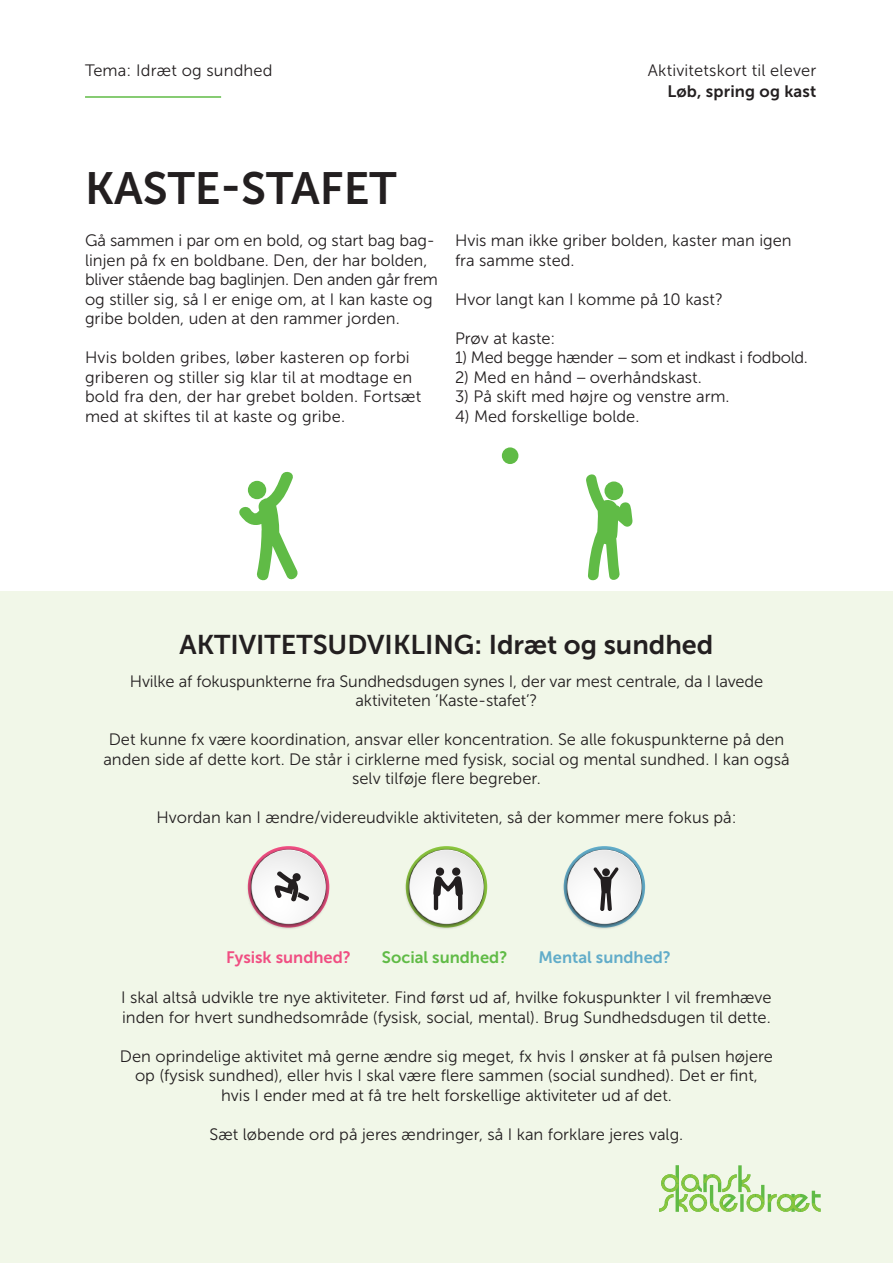
<style>
.page{position:relative;width:893px;height:1263px;background:#fff}
.page>*{position:absolute;margin:0;border:0;box-sizing:border-box;transform-origin:0 0}
.t1{font:45px "Museo Sans 700";color:#231f20}
.t2{font:27px "Museo Sans 700";color:#231f20}
.t3{font:16.5px/19.5px "Museo Sans 300";color:#231f20}
.t4{font:16.5px "Museo Sans 300";letter-spacing:-.02em;color:#231f20}
.t5{font:16.5px "Museo Sans 700";letter-spacing:.01em;color:#231f20}
.t6{font:16.5px "Museo Sans 700";color:#f04e82}
.t7{font:16.5px "Museo Sans 700";color:#60bb46}
.t8{font:16.5px "Museo Sans 700";color:#61acc9}
</style>
<div class="page">
<div style="left:0;top:592px;width:893px;height:671px;background:#f1f7e8"></div>
<div style="left:562px;top:847px;width:83px;height:83px;background:#231f20;opacity:.75"></div>
<div style="left:567px;top:849px;width:75px;height:75px;background:#231f20;opacity:.75"></div>
<svg style="left:567px;top:850px;width:75px;height:74px"></svg>
<div style="left:568px;top:850px;width:73px;height:73px;background:#f4f4f4;border-radius:37px"></div>
<svg style="left:593px;top:867px;width:26px;height:44px"></svg>
<div style="left:602px;top:868px;width:8px;height:8px;background:#231f20;border-radius:50%"></div>
<div style="left:246px;top:847px;width:83px;height:83px;background:#231f20;opacity:.75"></div>
<div style="left:251px;top:849px;width:75px;height:75px;background:#231f20;opacity:.75"></div>
<svg style="left:251px;top:850px;width:75px;height:74px"></svg>
<div style="left:252px;top:850px;width:73px;height:73px;background:#f4f4f4;border-radius:37px"></div>
<svg style="left:275px;top:871px;width:34px;height:32px"></svg>
<div style="left:404px;top:847px;width:83px;height:83px;background:#231f20;opacity:.75"></div>
<div style="left:409px;top:849px;width:75px;height:75px;background:#231f20;opacity:.75"></div>
<svg style="left:409px;top:850px;width:75px;height:74px"></svg>
<div style="left:410px;top:850px;width:73px;height:73px;background:#f3f3f3;border-radius:37px"></div>
<div style="left:436px;top:867px;width:8px;height:9px;background:#231f20;border-radius:50%"></div>
<svg style="left:433px;top:875px;width:30px;height:36px"></svg>
<div style="left:452px;top:867px;width:8px;height:9px;background:#231f20;border-radius:50%"></div>
<div style="left:502px;top:447px;width:16px;height:17px;background:#60bb46;border-radius:50%"></div>
<svg style="left:586px;top:474px;width:47px;height:107px"></svg>
<svg style="left:239px;top:471px;width:59px;height:110px"></svg>
<div style="left:248px;top:481px;width:18px;height:18px;background:#60bb46;border-radius:50%"></div>
<svg style="left:659px;top:1165px;width:162px;height:47px"></svg>
<hr style="left:85px;top:96px;width:136px;height:2px;background:#60bb46">
<p class="t3" style="left:85px;top:61px;width:189px">Tema: Idræt og sundhed</p>
<p class="t3" style="left:648px;top:61px;width:170px">Aktivitetskort til elever</p>
<p class="t5" style="left:667px;top:82px;width:151px">Løb, spring og kast</p>
<p class="t1" style="left:85px;top:163px;width:313px">KASTE-STAFET</p>
<p class="t3" style="left:85px;top:231px;width:351px">Gå sammen i par om en bold, og start bag bag-</p>
<p class="t3" style="left:85px;top:250px;width:344px">linjen på fx en boldbane. Den, der har bolden,</p>
<p class="t3" style="left:85px;top:270px;width:354px">bliver stående bag baglinjen. Den anden går frem og stiller sig, så I er enige om, at I kan kaste og gribe bolden, uden at den rammer jorden.</p>
<p class="t3" style="left:85px;top:348px;width:326px">Hvis bolden gribes, løber kasteren op forbi</p>
<p class="t3" style="left:85px;top:367px;width:338px">griberen og stiller sig klar til at modtage en bold fra den, der har grebet bolden. Fortsæt med at skiftes til at kaste og gribe.</p>
<p class="t3" style="left:455px;top:231px;width:338px">Hvis man ikke griber bolden, kaster man igen fra samme sted.</p>
<p class="t3" style="left:455px;top:289px;width:269px">Hvor langt kan I komme på 10 kast?</p>
<p class="t3" style="left:455px;top:328px;width:102px">Prøv at kaste:</p>
<p class="t4" style="left:455px;top:349px;width:354px">1) Med begge hænder – som et indkast i fodbold.</p>
<p class="t3" style="left:455px;top:367px;width:248px">2) Med en hånd – overhåndskast.</p>
<p class="t3" style="left:455px;top:387px;width:276px">3) På skift med højre og venstre arm.</p>
<p class="t3" style="left:455px;top:406px;width:186px">4) Med forskellige bolde.</p>
<p class="t2" style="left:180px;top:629px;width:535px">AKTIVITETSUDVIKLING: Idræt og sundhed</p>
<p class="t3" style="left:130px;top:671px;width:635px">Hvilke af fokuspunkterne fra Sundhedsdugen synes I, der var mest centrale, da I lavede</p>
<p class="t3" style="left:355px;top:691px;width:183px">aktiviteten ’Kaste-stafet’?</p>
<p class="t3" style="left:109px;top:730px;width:677px">Det kunne fx være koordination, ansvar eller koncentration. Se alle fokuspunkterne på den</p>
<p class="t3" style="left:103px;top:749px;width:688px">anden side af dette kort. De står i cirklerne med fysisk, social og mental sundhed. I kan også</p>
<p class="t3" style="left:352px;top:769px;width:190px">selv tilføje flere begreber.</p>
<p class="t3" style="left:156px;top:808px;width:582px">Hvordan kan I ændre/videreudvikle aktiviteten, så der kommer mere fokus på:</p>
<p class="t6" style="left:226px;top:948px;width:126px">Fysisk sundhed?</p>
<p class="t7" style="left:382px;top:948px;width:127px">Social sundhed?</p>
<p class="t8" style="left:538px;top:948px;width:134px">Mental sundhed?</p>
<p class="t3" style="left:121px;top:988px;width:652px">I skal altså udvikle tre nye aktiviteter. Find først ud af, hvilke fokuspunkter I vil fremhæve</p>
<p class="t3" style="left:122px;top:1007px;width:650px">inden for hvert sundhedsområde (fysisk, social, mental). Brug Sundhedsdugen til dette.</p>
<p class="t3" style="left:120px;top:1046px;width:654px">Den oprindelige aktivitet må gerne ændre sig meget, fx hvis I ønsker at få pulsen højere</p>
<p class="t3" style="left:135px;top:1066px;width:624px">op (fysisk sundhed), eller hvis I skal være flere sammen (social sundhed). Det er fint,</p>
<p class="t3" style="left:221px;top:1085px;width:452px">hvis I ender med at få tre helt forskellige aktiviteter ud af det.</p>
<p class="t3" style="left:210px;top:1124px;width:475px">Sæt løbende ord på jeres ændringer, så I kan forklare jeres valg.</p>
</div>
